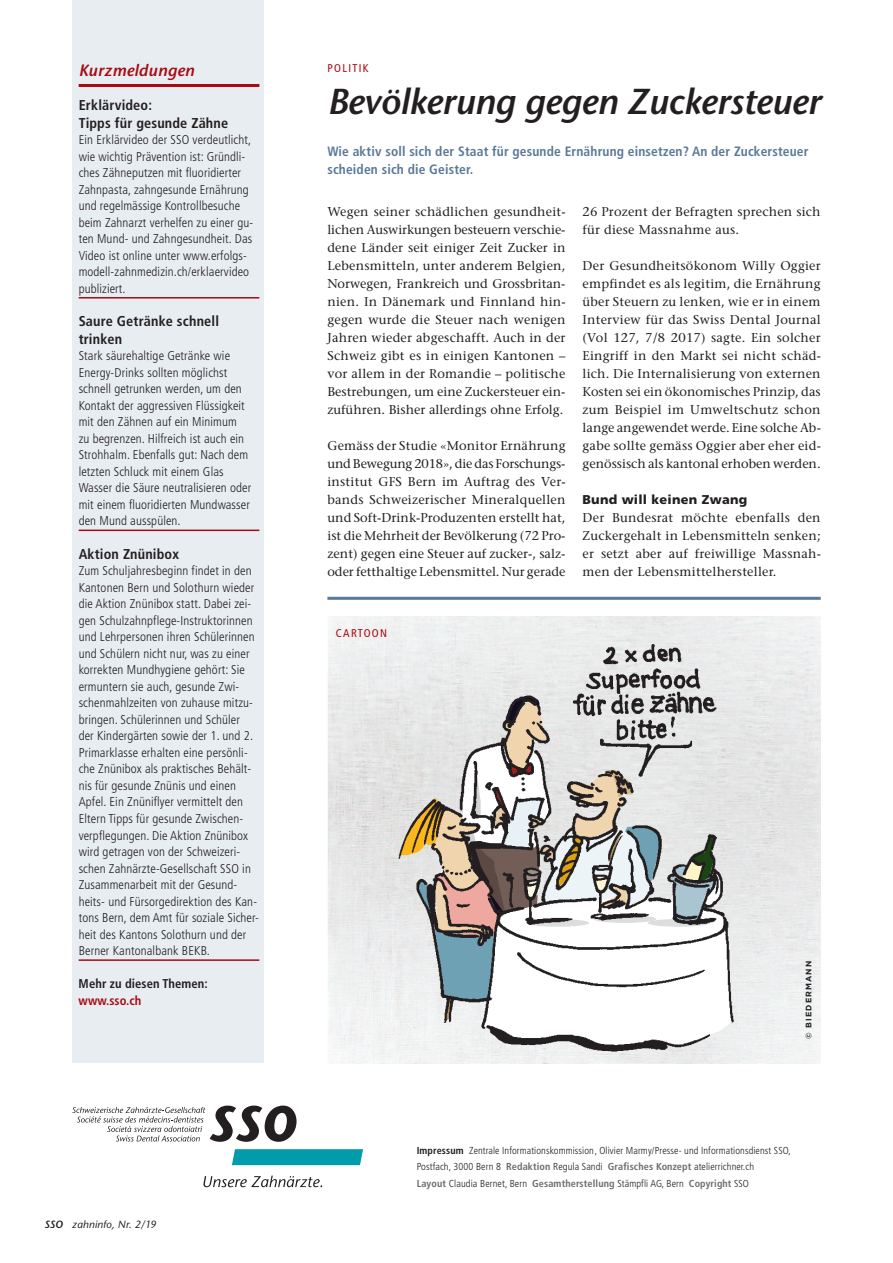
<style>
.page{position:relative;width:893px;height:1263px;background:#fff}
.page>*{position:absolute;margin:0;border:0;box-sizing:border-box;transform-origin:0 0}
.t1{font:italic 600 36px "Stone Sans";letter-spacing:-.01em;color:#231f20}
.t2{font:italic 600 16.5px "Stone Sans";letter-spacing:.01em;color:#a70a12}
.t3{font:700 condensed 14.25px/17.2px "Frutiger";letter-spacing:.01em;color:#231f20}
.t4{font:700 condensed 13.5px/18px "Frutiger";letter-spacing:.01em;color:#5a7998}
.t5{font:300 condensed 12.75px/16.5px "Frutiger";letter-spacing:.01em;color:#231f20}
.t6{font:12.75px/18px "Stone Serif";letter-spacing:.005em;color:#231f20;text-align:justify}
.t7{font:700 condensed 12.75px "Frutiger";letter-spacing:.005em;color:#231f20}
.t8{font:900 12.75px "Frutiger";letter-spacing:.02em;color:#231f20}
.t9{font:700 condensed 12.75px "Frutiger";letter-spacing:.005em;color:#a70a12}
.t10{font:condensed 11.25px "Frutiger";letter-spacing:.12em;color:#a70a12}
.t11{font:italic 10.5px "Stone Sans";letter-spacing:.01em;color:#231f20}
.t12{font:300 condensed 10.2px/16.5px "Frutiger";letter-spacing:.01em;color:#231f20}
.t13{font:700 7.95px "Gotham";letter-spacing:.14em;color:#231f20}
.s1{font-weight:600}
.s2{font-weight:700}
.s3{font-weight:700;color:#6c6d70}
</style>
<div class="page">
<div style="left:72px;top:0;width:192px;height:1063px;background:#e8edf2"></div>
<hr style="left:79px;top:84px;width:180px;height:3px;background:#a70a12">
<hr style="left:79px;top:297px;width:180px;height:2px;background:#a70a12">
<hr style="left:79px;top:530px;width:180px;height:1px;background:#a70a12">
<hr style="left:79px;top:959px;width:180px;height:2px;background:#a70a12">
<svg style="left:203px;top:1175px;width:119px;height:12px"></svg>
<svg style="left:232px;top:1149px;width:131px;height:16px;background:#089fae"></svg>
<svg style="left:72px;top:1105px;width:225px;height:37px"></svg>
<img style="left:328px;top:617px;width:31px;height:222px">
<img style="left:328px;top:839px;width:31px;height:224px">
<img style="left:359px;top:617px;width:416px;height:446px">
<hr style="left:327px;top:597px;width:494px;height:3px;background:#5a7998">
<p class="t2" style="left:79px;top:64px;width:117px">Kurzmeldungen</p>
<p class="t3" style="left:79px;top:98px;width:151px">Erklärvideo:<br>Tipps für gesunde Zähne</p>
<p class="t5" style="left:79px;top:132px;width:176px">Ein Erklärvideo der SSO verdeutlicht, wie wichtig Prävention ist: Gründli&shy;ches Zähneputzen mit fluoridierter Zahnpasta, zahngesunde Ernährung und regelmässige Kontrollbesuche beim Zahnarzt verhelfen zu einer gu&shy;ten Mund- und Zahngesundheit. Das Video ist online unter www.erfolgs&shy;modell-zahnmedizin.ch/erklaervideo publiziert.</p>
<p class="t3" style="left:79px;top:314px;width:142px">Saure Getränke schnell trinken</p>
<p class="t5" style="left:79px;top:348px;width:174px">Stark säurehaltige Getränke wie Energy-Drinks sollten möglichst schnell getrunken werden, um den Kontakt der aggressiven Flüssigkeit mit den Zähnen auf ein Minimum<br>zu begrenzen. Hilfreich ist auch ein Strohhalm. Ebenfalls gut: Nach dem letzten Schluck mit einem Glas Wasser die Säure neutralisieren oder mit einem fluoridierten Mundwasser den Mund ausspülen.</p>
<p class="t3" style="left:79px;top:546px;width:102px">Aktion Znünibox</p>
<p class="t5" style="left:79px;top:564px;width:182px">Zum Schuljahresbeginn findet in den Kantonen Bern und Solothurn wieder die Aktion Znünibox statt. Dabei zei&shy;gen Schulzahnpflege-Instruktorinnen und Lehrpersonen ihren Schülerinnen und Schülern nicht nur, was zu einer korrekten Mundhygiene gehört: Sie ermuntern sie auch, gesunde Zwi&shy;schenmahlzeiten von zuhause mitzu&shy;bringen. Schülerinnen und Schüler<br>der Kindergärten sowie der 1. und 2.<br>Primarklasse erhalten eine persönli&shy;che Znünibox als praktisches Behält&shy;nis für gesunde Znünis und einen Apfel. Ein Znüniflyer vermittelt den Eltern Tipps für gesunde Zwischen&shy;verpflegungen. Die Aktion Znünibox wird getragen von der Schweizeri&shy;schen Zahnärzte-Gesellschaft SSO in Zusammenarbeit mit der Gesund&shy;heits- und Fürsorgedirektion des Kan&shy;tons Bern, dem Amt für soziale Sicher&shy;heit des Kantons Solothurn und der Berner Kantonalbank BEKB.</p>
<p class="t7" style="left:79px;top:978px;width:131px">Mehr zu diesen Themen:</p>
<p class="t9" style="left:79px;top:995px;width:64px">www.sso.ch</p>
<p class="t11" style="left:45px;top:1220px;width:113px"><span class="s1">SSO</span> zahninfo, Nr. 2/19</p>
<p class="t10" style="left:327px;top:64px;width:43px">POLITIK</p>
<h1 class="t1" style="left:327px;top:88px;width:495px">Bevölkerung gegen Zuckersteuer</h1>
<p class="t4" style="left:327px;top:143px;width:483px">Wie aktiv soll sich der Staat für gesunde Ernährung einsetzen? An der Zuckersteuer scheiden sich die Geister.</p>
<p class="t6" style="left:327px;top:204px;width:240px">Wegen seiner schädlichen gesundheit&shy;lichen Auswirkungen besteuern verschie&shy;dene Länder seit einiger Zeit Zucker in Lebensmitteln, unter anderem Belgien, Norwegen, Frankreich und Grossbritan&shy;nien. In Dänemark und Finnland hin&shy;gegen wurde die Steuer nach wenigen Jahren wieder abgeschafft. Auch in der Schweiz gibt es in einigen Kantonen – vor allem in der Romandie – politische Bestrebungen, um eine Zuckersteuer ein&shy;zuführen. Bisher allerdings ohne Erfolg.</p>
<p class="t6" style="left:327px;top:438px;width:240px">Gemäss der Studie «Monitor Ernährung und Bewegung 2018», die das Forschungs&shy;institut GFS Bern im Auftrag des Ver&shy;bands Schweizerischer Mineralquellen und Soft-Drink-Produzenten erstellt hat, ist die Mehrheit der Bevölkerung (72 Pro&shy;zent) gegen eine Steuer auf zucker-, salz&shy;oder fetthaltige Lebensmittel. Nur gerade</p>
<p class="t6" style="left:583px;top:204px;width:240px">26 Prozent der Befragten sprechen sich für diese Massnahme aus.</p>
<p class="t6" style="left:583px;top:258px;width:240px">Der Gesundheitsökonom Willy Oggier empfindet es als legitim, die Ernährung über Steuern zu lenken, wie er in einem Interview für das Swiss Dental Journal (Vol 127, 7/8 2017) sagte. Ein solcher Eingriff in den Markt sei nicht schäd&shy;lich. Die Internalisierung von externen Kosten sei ein ökonomisches Prinzip, das zum Beispiel im Umweltschutz schon lange angewendet werde. Eine solche Ab&shy;gabe sollte gemäss Oggier aber eher eid&shy;genössisch als kantonal erhoben werden.</p>
<p class="t8" style="left:583px;top:494px;width:166px">Bund will keinen Zwang</p>
<p class="t6" style="left:583px;top:510px;width:240px">Der Bundesrat möchte ebenfalls den Zuckergehalt in Lebensmitteln senken; er setzt aber auf freiwillige Massnah&shy;men der Lebensmittelhersteller.</p>
<p class="t10" style="left:336px;top:629px;width:53px">CARTOON</p>
<p class="t13" style="left:806px;top:1039px;width:80px;rotate:-90deg">© BIEDERMANN</p>
<p class="t12" style="left:417px;top:1143px;width:376px"><span class="s2">Impressum</span> Zentrale Informationskommission, Olivier Marmy/Presse- und Informationsdienst SSO,<br>Postfach, 3000 Bern 8 <span class="s3">Redaktion</span> Regula Sandi <span class="s3">Grafisches Konzept</span> atelierrichner.ch<br><span class="s3">Layout</span> Claudia Bernet, Bern <span class="s3">Gesamtherstellung</span> Stämpfli AG, Bern <span class="s3">Copyright</span> SSO</p>
</div>
